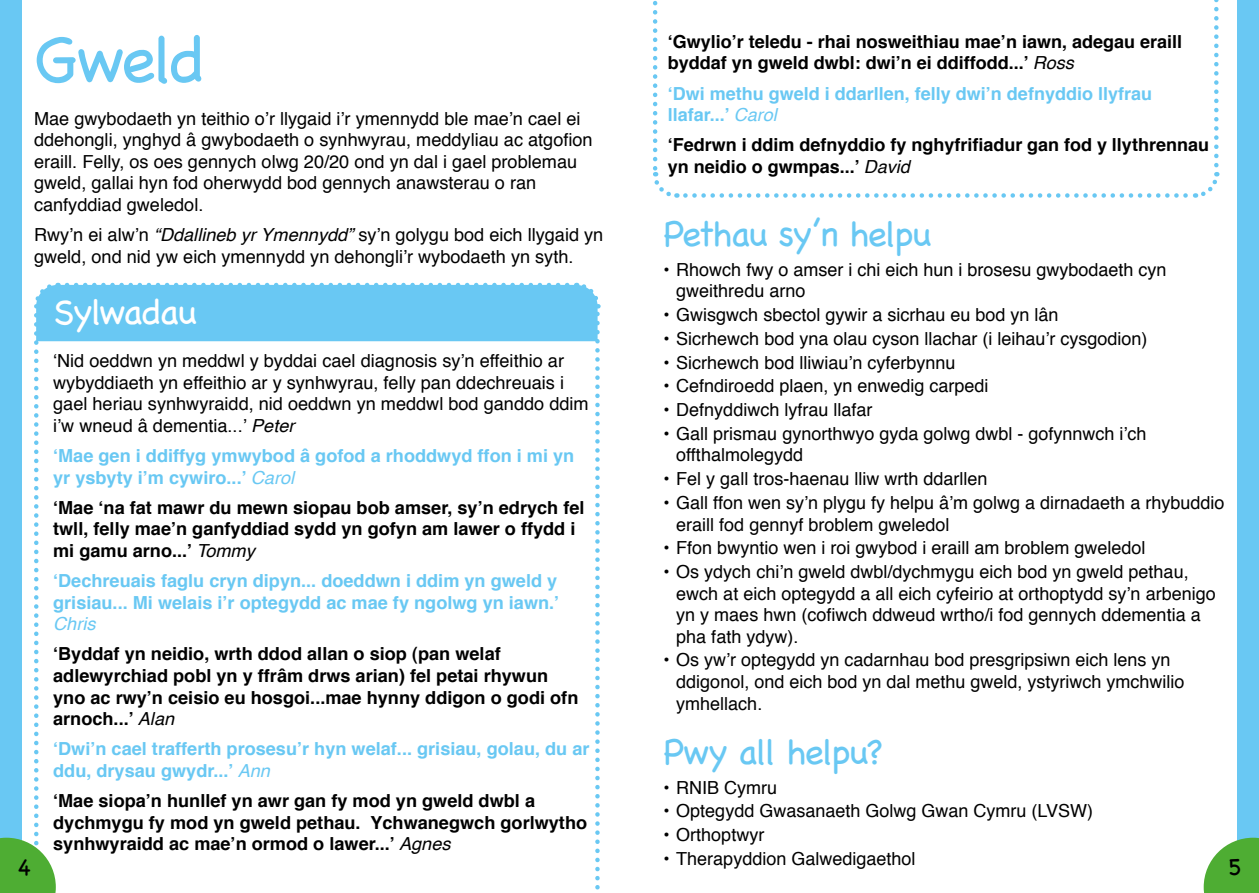
<style>
.page{position:relative;width:1259px;height:893px;background:#fff}
.page>*{position:absolute;margin:0;border:0;box-sizing:border-box;transform-origin:0 0}
.t1{font:66px "Chalkboard";letter-spacing:-.04em;color:#69c8f3}
.t2{font:36px "Chalkboard";letter-spacing:-.04em;color:#69c8f3}
.t3{font:36px "Chalkboard";letter-spacing:-.04em;color:#fff}
.t4{font:24px "Chalkboard";color:#000}
.t5{font:18px/21.6px "Helvetica";color:#000}
.t6{font:700 18px/21.6px "Helvetica";color:#000}
.t7{font:700 18px/21.6px "Helvetica";color:#69c8f3}
.t8{font:italic 18px "Helvetica";color:#69c8f3}
.s1{font-weight:400;font-style:italic}
.s2{font-style:italic}
</style>
<div class="page">
<svg style="left:685px;top:172px;width:535px;height:26px"></svg>
<svg style="left:1214px;top:0;width:4px;height:165px"></svg>
<svg style="left:653px;top:0;width:24px;height:198px"></svg>
<div style="left:0;top:0;width:21px;height:893px;background:#69c8f3"></div>
<div style="left:1237px;top:0;width:22px;height:893px;background:#69c8f3"></div>
<svg style="left:1203px;top:838px;width:56px;height:55px"></svg>
<svg style="left:0;top:280px;width:601px;height:613px"></svg>
<p class="t6" style="left:668px;top:32px;width:516px">‘Gwylio’r teledu - rhai nosweithiau mae’n iawn, adegau eraill byddaf yn gweld dwbl: dwi’n ei ddiffodd...’ <span class="s1">Ross</span></p>
<p class="t7" style="left:668px;top:83px;width:486px">‘Dwi methu gweld i ddarllen, felly dwi’n defnyddio llyfrau llafar...’ <span class="s1">Carol</span></p>
<p class="t6" style="left:668px;top:135px;width:543px">‘Fedrwn i ddim defnyddio fy nghyfrifiadur gan fod y llythrennau yn neidio o gwmpas...’ <span class="s1">David</span></p>
<h1 class="t1" style="left:34px;top:20px;width:172px">Gweld</h1>
<p class="t5" style="left:34px;top:109px;width:560px">Mae gwybodaeth yn teithio o’r llygaid i’r ymennydd ble mae’n cael ei ddehongli, ynghyd â gwybodaeth o synhwyrau, meddyliau ac atgofion eraill. Felly, os oes gennych olwg 20/20 ond yn dal i gael problemau gweld, gallai hyn fod oherwydd bod gennych anawsterau o ran canfyddiad gweledol.</p>
<p class="t5" style="left:34px;top:225px;width:571px">Rwy’n ei alw’n <span class="s2">“Ddallineb yr Ymennydd”</span> sy’n golygu bod eich llygaid yn gweld, ond nid yw eich ymennydd yn dehongli’r wybodaeth yn syth.</p>
<h2 class="t2" style="left:663px;top:212px;width:269px">Pethau sy’n helpu</h2>
<p class="t5" style="left:676px;top:260px;width:492px;text-indent:-13px">• Rhowch fwy o amser i chi eich hun i brosesu gwybodaeth cyn gweithredu arno</p>
<p class="t5" style="left:663px;top:305px;width:396px">• Gwisgwch sbectol gywir a sicrhau eu bod yn lân</p>
<p class="t5" style="left:663px;top:329px;width:485px">• Sicrhewch bod yna olau cyson llachar (i leihau’r cysgodion)</p>
<p class="t5" style="left:663px;top:353px;width:293px">• Sicrhewch bod lliwiau’n cyferbynnu</p>
<p class="t5" style="left:663px;top:376px;width:326px">• Cefndiroedd plaen, yn enwedig carpedi</p>
<p class="t5" style="left:663px;top:400px;width:210px">• Defnyddiwch lyfrau llafar</p>
<p class="t5" style="left:676px;top:424px;width:472px;text-indent:-13px">• Gall prismau gynorthwyo gyda golwg dwbl - gofynnwch i’ch offthalmolegydd</p>
<p class="t5" style="left:663px;top:469px;width:325px">• Fel y gall tros-haenau lliw wrth ddarllen</p>
<p class="t5" style="left:676px;top:493px;width:549px;text-indent:-13px">• Gall ffon wen sy’n plygu fy helpu â’m golwg a dirnadaeth a rhybuddio eraill fod gennyf broblem gweledol</p>
<p class="t5" style="left:663px;top:538px;width:483px">• Ffon bwyntio wen i roi gwybod i eraill am broblem gweledol</p>
<p class="t5" style="left:676px;top:562px;width:541px;text-indent:-13px">• Os ydych chi’n gweld dwbl/dychmygu eich bod yn gweld pethau, ewch at eich optegydd a all eich cyfeirio at orthoptydd sy’n arbenigo yn y maes hwn (cofiwch ddweud wrtho/i fod gennych ddementia a pha fath ydyw).</p>
<p class="t5" style="left:676px;top:650px;width:510px;text-indent:-13px">• Os yw’r optegydd yn cadarnhau bod presgripsiwn eich lens yn ddigonol, ond eich bod yn dal methu gweld, ystyriwch ymchwilio ymhellach.</p>
<h2 class="t2" style="left:663px;top:730px;width:221px">Pwy all helpu?</h2>
<p class="t5" style="left:663px;top:778px;width:115px">• RNIB Cymru</p>
<p class="t5" style="left:663px;top:801px;width:431px">• Optegydd Gwasanaeth Golwg Gwan Cymru (LVSW)</p>
<p class="t5" style="left:663px;top:825px;width:102px">• Orthoptwyr</p>
<p class="t5" style="left:663px;top:849px;width:253px">• Therapyddion Galwedigaethol</p>
<h2 class="t3" style="left:53px;top:291px;width:145px">Sylwadau</h2>
<p class="t5" style="left:53px;top:351px;width:537px">‘Nid oeddwn yn meddwl y byddai cael diagnosis sy’n effeithio ar wybyddiaeth yn effeithio ar y synhwyrau, felly pan ddechreuais i gael heriau synhwyraidd, nid oeddwn yn meddwl bod ganddo ddim i’w wneud â dementia...’ <span class="s2">Peter</span></p>
<p class="t7" style="left:53px;top:446px;width:523px">‘Mae gen i ddiffyg ymwybod â gofod a rhoddwyd ffon i mi yn yr ysbyty i’m cywiro...’ <span class="s1">Carol</span></p>
<p class="t6" style="left:53px;top:498px;width:533px">‘Mae ‘na fat mawr du mewn siopau bob amser, sy’n edrych fel twll, felly mae’n ganfyddiad sydd yn gofyn am lawer o ffydd i mi gamu arno...’ <span class="s1">Tommy</span></p>
<p class="t7" style="left:53px;top:571px;width:508px">‘Dechreuais faglu cryn dipyn... doeddwn i ddim yn gweld y grisiau... Mi welais i’r optegydd ac mae fy ngolwg yn iawn.’</p>
<p class="t8" style="left:53px;top:610px;width:44px">Chris</p>
<p class="t6" style="left:53px;top:644px;width:527px">‘Byddaf yn neidio, wrth ddod allan o siop (pan welaf adlewyrchiad pobl yn y ffrâm drws arian) fel petai rhywun yno ac rwy’n ceisio eu hosgoi...mae hynny ddigon o godi ofn arnoch...’ <span class="s1">Alan</span></p>
<p class="t7" style="left:53px;top:739px;width:538px">‘Dwi’n cael trafferth prosesu’r hyn welaf... grisiau, golau, du ar ddu, drysau gwydr...’ <span class="s1">Ann</span></p>
<p class="t6" style="left:53px;top:791px;width:535px">‘Mae siopa’n hunllef yn awr gan fy mod yn gweld dwbl a dychmygu fy mod yn gweld pethau. Ychwanegwch gorlwytho synhwyraidd ac mae’n ormod o lawer...’ <span class="s1">Agnes</span></p>
<h3 class="t4" style="left:18px;top:853px;width:15px">4</h3>
<h3 class="t4" style="left:1227px;top:853px;width:15px">5</h3>
</div>
